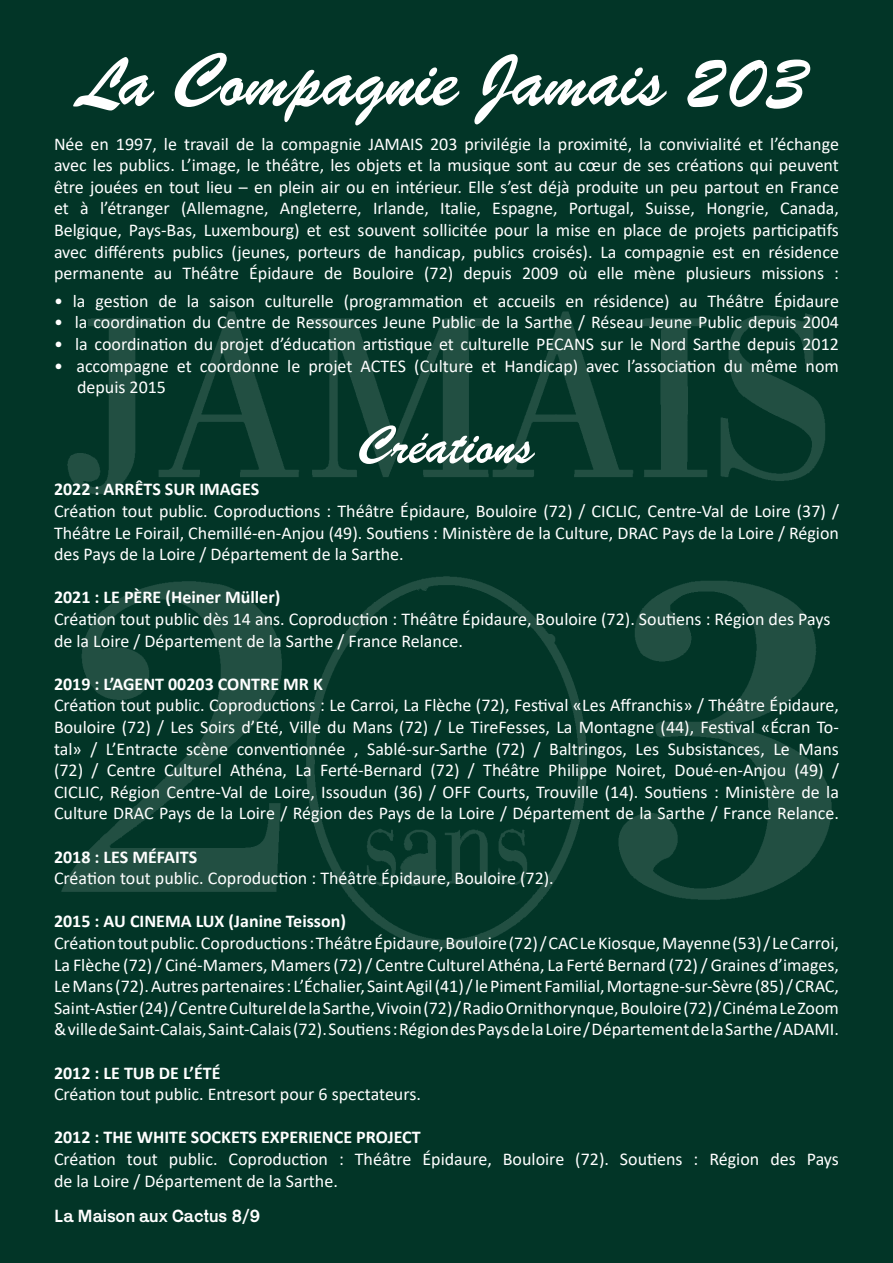
<style>
.page{position:relative;width:893px;height:1263px;background:#023527}
.page>*{position:absolute;margin:0;border:0;box-sizing:border-box;transform-origin:0 0}
.t1{font:71.7px "Brush Script";color:#fff}
.t2{font:51px "Brush Script";color:#fff}
.t3{font:18px/21.6px "Calibri";color:#fff;text-align:justify}
.t4{font:700 18px "Calibri";color:#fff}
.t5{font:18px "Karrik";color:#fff}
</style>
<div class="page">
<img style="left:61px;top:311px;width:771px;height:637px">
<p class="t1" style="left:84px;top:36px;width:725px">La Compagnie Jamais 203</p>
<p class="t3" style="left:54px;top:132px;width:786px">Née en 1997, le travail de la compagnie JAMAIS 203 privilégie la proximité, la convivialité et l’échange avec les publics. L’image, le théâtre, les objets et la musique sont au cœur de ses créations qui peuvent être jouées en tout lieu – en plein air ou en intérieur. Elle s’est déjà produite un peu partout en France et à l’étranger (Allemagne, Angleterre, Irlande, Italie, Espagne, Portugal, Suisse, Hongrie, Canada, Belgique, Pays-Bas, Luxembourg) et est souvent sollicitée pour la mise en place de projets participatifs avec différents publics (jeunes, porteurs de handicap, publics croisés). La compagnie est en résidence permanente au Théâtre Épidaure de Bouloire (72) depuis 2009 où elle mène plusieurs missions :</p>
<p class="t3" style="left:54px;top:290px;width:786px">• la gestion de la saison culturelle (programmation et accueils en résidence) au Théâtre Épidaure</p>
<p class="t3" style="left:54px;top:311px;width:786px">• la coordination du Centre de Ressources Jeune Public de la Sarthe / Réseau Jeune Public depuis 2004</p>
<p class="t3" style="left:54px;top:333px;width:786px">• la coordination du projet d’éducation artistique et culturelle PECANS sur le Nord Sarthe depuis 2012</p>
<p class="t3" style="left:54px;top:354px;width:786px">• accompagne et coordonne le projet ACTES (Culture et Handicap) avec l’association du même nom</p>
<p class="t3" style="left:77px;top:376px;width:91px">depuis 2015</p>
<p class="t2" style="left:359px;top:413px;width:177px">Créations</p>
<p class="t4" style="left:54px;top:477px;width:207px">2022 : ARRÊTS SUR IMAGES</p>
<p class="t3" style="left:54px;top:500px;width:786px">Création tout public. Coproductions : Théâtre Épidaure, Bouloire (72) / CICLIC, Centre-Val de Loire (37) /<br>Théâtre Le Foirail, Chemillé-en-Anjou (49). Soutiens : Ministère de la Culture, DRAC Pays de la Loire / Région</p>
<p class="t3" style="left:54px;top:543px;width:351px">des Pays de la Loire / Département de la Sarthe.</p>
<p class="t4" style="left:54px;top:585px;width:228px">2021 : LE PÈRE (Heiner Müller)</p>
<p class="t3" style="left:54px;top:608px;width:778px">Création tout public dès 14 ans. Coproduction : Théâtre Épidaure, Bouloire (72). Soutiens : Région des Pays de la Loire / Département de la Sarthe / France Relance.</p>
<p class="t4" style="left:54px;top:671px;width:270px">2019 : L’AGENT 00203 CONTRE MR K</p>
<p class="t3" style="left:54px;top:694px;width:786px">Création tout public. Coproductions : Le Carroi, La Flèche (72), Festival «Les Affranchis» / Théâtre Épidaure, Bouloire (72) / Les Soirs d’Eté, Ville du Mans (72) / Le TireFesses, La Montagne (44), Festival «Écran To&shy;tal» / L’Entracte scène conventionnée , Sablé-sur-Sarthe (72) / Baltringos, Les Subsistances, Le Mans (72) / Centre Culturel Athéna, La Ferté-Bernard (72) / Théâtre Philippe Noiret, Doué-en-Anjou (49) / CICLIC, Région Centre-Val de Loire, Issoudun (36) / OFF Courts, Trouville (14). Soutiens : Ministère de la Culture DRAC Pays de la Loire / Région des Pays de la Loire / Département de la Sarthe / France Relance.</p>
<p class="t4" style="left:54px;top:844px;width:145px">2018 : LES MÉFAITS</p>
<p class="t3" style="left:54px;top:867px;width:501px">Création tout public. Coproduction : Théâtre Épidaure, Bouloire (72).</p>
<p class="t4" style="left:54px;top:909px;width:294px">2015 : AU CINEMA LUX (Janine Teisson)</p>
<p class="t3" style="left:54px;top:932px;width:786px">Création tout public. Coproductions: Théâtre Épidaure, Bouloire (72) / CAC Le Kiosque, Mayenne (53) / Le Carroi, La Flèche (72) / Ciné-Mamers, Mamers (72) / Centre Culturel Athéna, La Ferté Bernard (72) / Graines d’images, Le Mans (72). Autres partenaires: L’Échalier, Saint Agil (41) / le Piment Familial, Mortagne-sur-Sèvre (85) / CRAC, Saint-Astier (24) / Centre Culturel de la Sarthe, Vivoin (72) / Radio Ornithorynque, Bouloire (72) / Cinéma Le Zoom &amp; ville de Saint-Calais, Saint-Calais (72). Soutiens : Région des Pays de la Loire / Département de la Sarthe / ADAMI.</p>
<p class="t4" style="left:54px;top:1060px;width:168px">2012 : LE TUB DE L’ÉTÉ</p>
<p class="t3" style="left:54px;top:1083px;width:368px">Création tout public. Entresort pour 6 spectateurs.</p>
<p class="t4" style="left:54px;top:1125px;width:368px">2012 : THE WHITE SOCKETS EXPERIENCE PROJECT</p>
<p class="t3" style="left:54px;top:1148px;width:786px">Création tout public. Coproduction : Théâtre Épidaure, Bouloire (72). Soutiens : Région des Pays</p>
<p class="t3" style="left:54px;top:1169px;width:285px">de la Loire / Département de la Sarthe.</p>
<p class="t5" style="left:54px;top:1201px;width:208px">La Maison aux Cactus 8/9</p>
</div>
